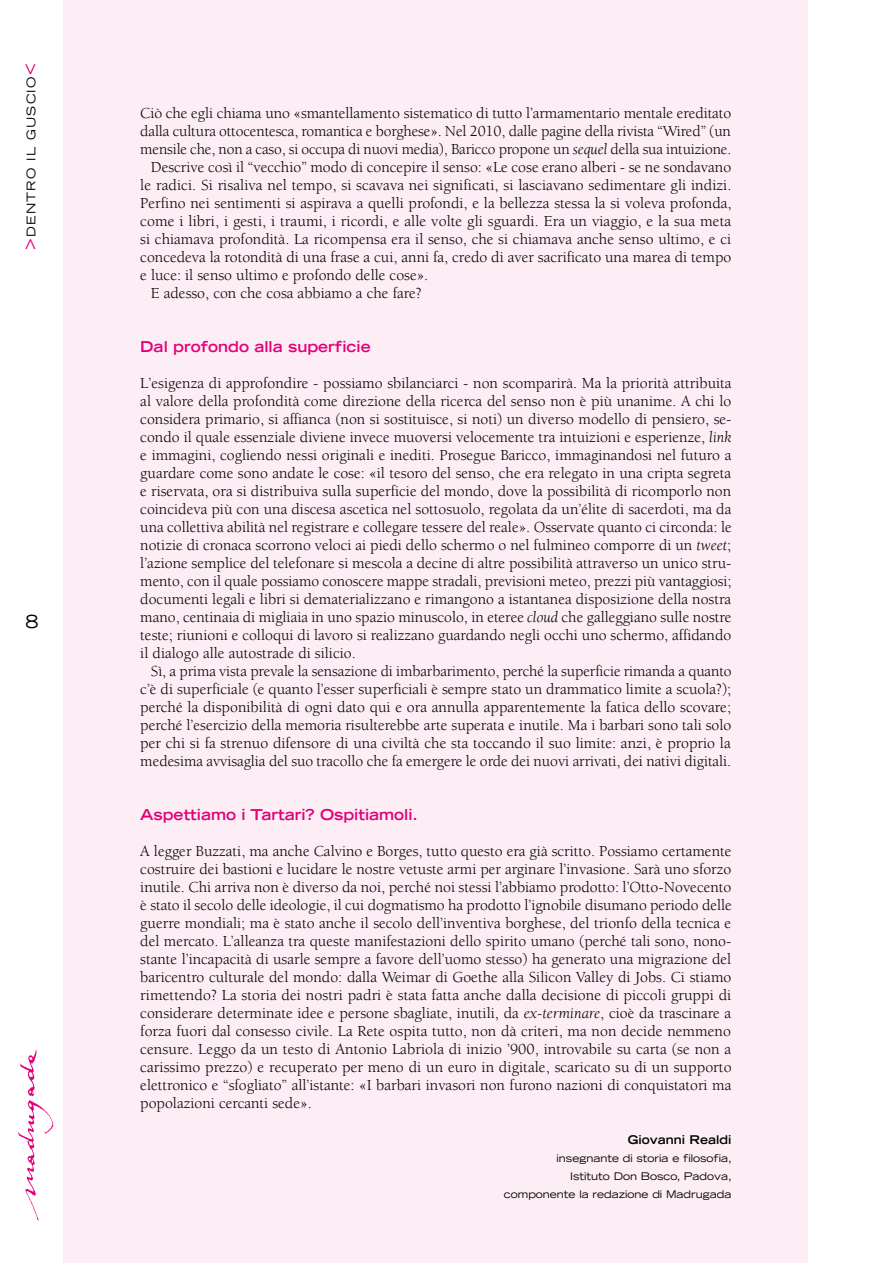
<style>
.page{position:relative;width:893px;height:1263px;background:#fff}
.page>*{position:absolute;margin:0;border:0;box-sizing:border-box;transform-origin:0 0}
.t1{font:expanded 19.5px "Trade Gothic LH";color:#e2007a}
.t2{font:expanded 18px "Trade Gothic LH";color:#000}
.t3{font:15.75px/18px "Berkeley";color:#000;text-align:justify}
.t4{font:700 expanded 15px "Trade Gothic LH";color:#e2007a}
.t5{font:expanded 12px "Trade Gothic LH";color:#000}
.t6{font:700 expanded 12px "Trade Gothic LH";color:#000}
.t7{font:expanded 10.5px/18px "Trade Gothic LH";color:#000;text-align:right}
.s1{font-size:19.5px;color:#e2007a}
.s2{font-style:italic}
</style>
<div class="page">
<img style="left:18px;top:1049px;width:36px;height:172px">
<div style="left:64px;top:0;width:744px;height:1263px;background:#fceef4"></div>
<p class="t1" style="left:16px;top:75px;width:13px;rotate:-90deg">&lt;</p>
<p class="t5" style="left:23px;top:140px;width:11px;rotate:-90deg">guscio</p>
<p class="t5" style="left:23px;top:250px;width:92px;rotate:-90deg"><span class="s1">&gt;</span>dentro il</p>
<p class="t2" style="left:25px;top:610px;width:14px">8</p>
<p class="t3" style="left:140px;top:104px;width:593px">Ciò che egli chiama uno «smantellamento sistematico di tutto l’armamentario mentale ereditato</p>
<p class="t3" style="left:140px;top:122px;width:592px">dalla cultura ottocentesca, romantica e borghese». Nel 2010, dalle pagine della rivista “Wired” (un</p>
<p class="t3" style="left:140px;top:140px;width:593px">mensile che, non a caso, si occupa di nuovi media), Baricco propone un <span class="s2">sequel</span> della sua intuizione.</p>
<p class="t3" style="left:151px;top:158px;width:582px">Descrive così il “vecchio” modo di concepire il senso: «Le cose erano alberi - se ne sondavano</p>
<p class="t3" style="left:140px;top:176px;width:593px">le radici. Si risaliva nel tempo, si scavava nei significati, si lasciavano sedimentare gli indizi.</p>
<p class="t3" style="left:140px;top:194px;width:593px">Perfino nei sentimenti si aspirava a quelli profondi, e la bellezza stessa la si voleva profonda,</p>
<p class="t3" style="left:140px;top:212px;width:592px">come i libri, i gesti, i traumi, i ricordi, e alle volte gli sguardi. Era un viaggio, e la sua meta</p>
<p class="t3" style="left:140px;top:230px;width:592px">si chiamava profondità. La ricompensa era il senso, che si chiamava anche senso ultimo, e ci</p>
<p class="t3" style="left:140px;top:248px;width:593px">concedeva la rotondità di una frase a cui, anni fa, credo di aver sacrificato una marea di tempo</p>
<p class="t3" style="left:140px;top:266px;width:290px">e luce: il senso ultimo e profondo delle cose».</p>
<p class="t3" style="left:151px;top:284px;width:272px">E adesso, con che cosa abbiamo a che fare?</p>
<p class="t4" style="left:140px;top:337px;width:232px">Dal profondo alla superficie</p>
<p class="t3" style="left:140px;top:374px;width:593px">L’esigenza di approfondire - possiamo sbilanciarci - non scomparirà. Ma la priorità attribuita al valore della profondità come direzione della ricerca del senso non è più unanime. A chi lo considera primario, si affianca (non si sostituisce, si noti) un diverso modello di pensiero, se&shy;condo il quale essenziale diviene invece muoversi velocemente tra intuizioni e esperienze, <span class="s2">link </span>e immagini, cogliendo nessi originali e inediti. Prosegue Baricco, immaginandosi nel futuro a guardare come sono andate le cose: «il tesoro del senso, che era relegato in una cripta segreta e riservata, ora si distribuiva sulla superficie del mondo, dove la possibilità di ricomporlo non coincideva più con una discesa ascetica nel sottosuolo, regolata da un’élite di sacerdoti, ma da una collettiva abilità nel registrare e collegare tessere del reale». Osservate quanto ci circonda: le notizie di cronaca scorrono veloci ai piedi dello schermo o nel fulmineo comporre di un <span class="s2">tweet</span>; l’azione semplice del telefonare si mescola a decine di altre possibilità attraverso un unico stru&shy;mento, con il quale possiamo conoscere mappe stradali, previsioni meteo, prezzi più vantaggiosi; documenti legali e libri si dematerializzano e rimangono a istantanea disposizione della nostra mano, centinaia di migliaia in uno spazio minuscolo, in eteree <span class="s2">cloud</span> che galleggiano sulle nostre teste; riunioni e colloqui di lavoro si realizzano guardando negli occhi uno schermo, affidando il dialogo alle autostrade di silicio.</p>
<p class="t3" style="left:140px;top:662px;width:593px;text-indent:11px">Sì, a prima vista prevale la sensazione di imbarbarimento, perché la superficie rimanda a quanto c’è di superficiale (e quanto l’esser superficiali è sempre stato un drammatico limite a scuola?); perché la disponibilità di ogni dato qui e ora annulla apparentemente la fatica dello scovare; perché l’esercizio della memoria risulterebbe arte superata e inutile. Ma i barbari sono tali solo per chi si fa strenuo difensore di una civiltà che sta toccando il suo limite: anzi, è proprio la medesima avvisaglia del suo tracollo che fa emergere le orde dei nuovi arrivati, dei nativi digitali.</p>
<p class="t4" style="left:140px;top:805px;width:279px">Aspettiamo i Tartari? Ospitiamoli.</p>
<p class="t3" style="left:140px;top:842px;width:593px">A legger Buzzati, ma anche Calvino e Borges, tutto questo era già scritto. Possiamo certamente costruire dei bastioni e lucidare le nostre vetuste armi per arginare l’invasione. Sarà uno sforzo inutile. Chi arriva non è diverso da noi, perché noi stessi l’abbiamo prodotto: l’Otto-Novecento è stato il secolo delle ideologie, il cui dogmatismo ha prodotto l’ignobile disumano periodo delle guerre mondiali; ma è stato anche il secolo dell’inventiva borghese, del trionfo della tecnica e del mercato. L’alleanza tra queste manifestazioni dello spirito umano (perché tali sono, nono&shy;stante l’incapacità di usarle sempre a favore dell’uomo stesso) ha generato una migrazione del baricentro culturale del mondo: dalla Weimar di Goethe alla Silicon Valley di Jobs. Ci stiamo rimettendo? La storia dei nostri padri è stata fatta anche dalla decisione di piccoli gruppi di considerare determinate idee e persone sbagliate, inutili, da <span class="s2">ex-terminare</span>, cioè da trascinare a forza fuori dal consesso civile. La Rete ospita tutto, non dà criteri, ma non decide nemmeno censure. Leggo da un testo di Antonio Labriola di inizio ’900, introvabile su carta (se non a carissimo prezzo) e recuperato per meno di un euro in digitale, scaricato su di un supporto elettronico e “sfogliato” all’istante: «I barbari invasori non furono nazioni di conquistatori ma popolazioni cercanti sede».</p>
<p class="t6" style="left:628px;top:1132px;width:105px">Giovanni Realdi</p>
<p class="t7" style="left:504px;top:1149px;width:230px">insegnante di storia e filosofia,<br>Istituto Don Bosco, Padova, componente la redazione di Madrugada</p>
</div>
